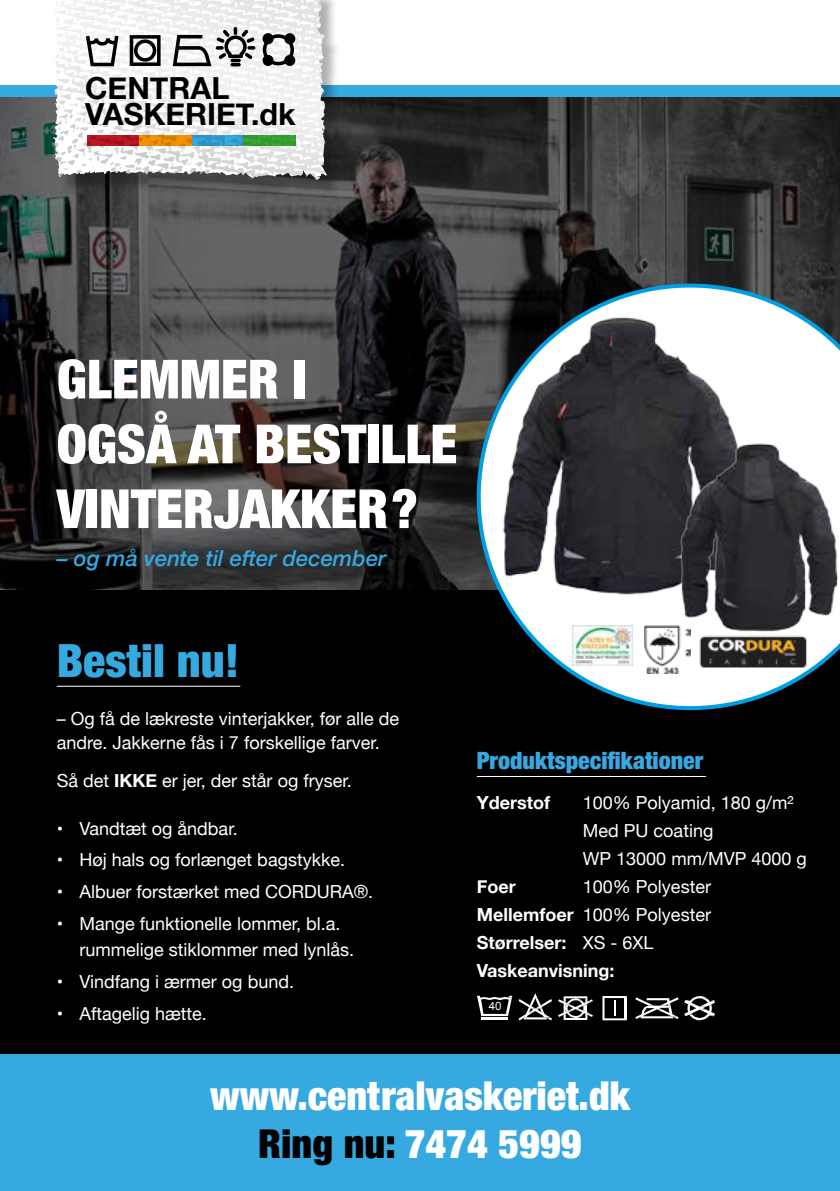
<style>
.page{position:relative;width:840px;height:1191px;background:#fff}
.page>*{position:absolute;margin:0;border:0;box-sizing:border-box;transform-origin:0 0}
.t1{font:900 condensed 54px/64.8px "Helvetica Neue LT Std";color:#fff}
.t2{font:900 condensed 46px "Helvetica Neue LT Std";color:#36a9e1}
.t3{font:900 condensed 40px/48px "Helvetica Neue LT Std";color:#fff;text-align:center}
.t4{font:700 30.4px/26.2px "Helvetica Neue";color:#000}
.t5{font:900 condensed 24px "Helvetica Neue LT Std";color:#36a9e1}
.t6{font:italic 500 22px "Helvetica Neue";color:#36a9e1}
.t7{font:18px/28px "Helvetica Neue";color:#fff}
.t8{font:700 18px/28px "Helvetica Neue";color:#fff}
.t9{font:11.4px "Arial";color:#fff}
.s1{font-weight:700}
.s2{font-weight:400}
.s3{color:#000}
</style>
<div class="page">
<div style="left:0;top:96px;width:839px;height:970px;background:#000"></div>
<img style="left:0;top:96px;width:839px;height:494px">
<div style="left:0;top:1054px;width:839px;height:137px;background:#36a9e1"></div>
<div style="left:0;top:85px;width:839px;height:11px;background:#36a9e1"></div>
<img style="left:34px;top:0;width:336px;height:203px">
<svg style="left:52px;top:0;width:274px;height:180px;fill:#efefef"></svg>
<svg style="left:192px;top:136px;width:51px;height:10px"></svg>
<svg style="left:243px;top:136px;width:53px;height:10px"></svg>
<svg style="left:165px;top:136px;width:27px;height:10px"></svg>
<svg style="left:49px;top:0;width:116px;height:178px"></svg>
<svg style="left:173px;top:27px;width:82px;height:39px"></svg>
<svg style="left:263px;top:34px;width:31px;height:31px"></svg>
<div style="left:262px;top:33px;width:11px;height:11px;background:#000;border-radius:50%"></div>
<div style="left:284px;top:55px;width:11px;height:11px;background:#000;border-radius:50%"></div>
<div style="left:262px;top:55px;width:11px;height:11px;background:#000;border-radius:50%"></div>
<div style="left:284px;top:33px;width:11px;height:11px;background:#000;border-radius:50%"></div>
<svg style="left:476px;top:283px;width:363px;height:428px"></svg>
<img style="left:474px;top:305px;width:297px;height:297px">
<img style="left:657px;top:440px;width:182px;height:197px">
<hr style="left:57px;top:685px;width:183px;height:1px;background:#fff">
<hr style="left:476px;top:776px;width:229px;height:1px;background:#fff">
<hr style="left:481px;top:1017px;width:26px;height:2px;background:#fff">
<svg style="left:477px;top:995px;width:35px;height:21px"></svg>
<svg style="left:518px;top:993px;width:33px;height:27px"></svg>
<svg style="left:558px;top:996px;width:34px;height:24px"></svg>
<svg style="left:602px;top:996px;width:24px;height:24px"></svg>
<svg style="left:635px;top:996px;width:79px;height:24px"></svg>
<img style="left:572px;top:626px;width:60px;height:40px">
<img style="left:644px;top:626px;width:46px;height:47px">
<img style="left:697px;top:632px;width:109px;height:36px">
<h3 class="t4" style="left:85px;top:74px;width:212px">CENTRAL<br>VASKERIET.dk</h3>
<h1 class="t1" style="left:57px;top:346px;width:402px">GLEMMER I<br>OGSÅ AT BESTILLE<br>VINTERJAKKER?</h1>
<p class="t6" style="left:57px;top:539px;width:331px">– og må vente til efter december</p>
<h2 class="t2" style="left:57px;top:632px;width:184px">Bestil nu!</h2>
<p class="t7" style="left:57px;top:707px;width:344px;line-height:24px">– Og få de lækreste vinterjakker, før alle de andre. Jakkerne fås i 7 forskellige farver.</p>
<p class="t7" style="left:57px;top:767px;width:296px">Så det <span class="s1">IKKE</span> er jer, der står og fryser.</p>
<p class="t7" style="left:57px;top:815px;width:182px">• Vandtæt og åndbar.</p>
<p class="t7" style="left:57px;top:847px;width:290px">• Høj hals og forlænget bagstykke.</p>
<p class="t7" style="left:57px;top:879px;width:318px">• Albuer forstærket med CORDURA®.</p>
<p class="t7" style="left:79px;top:911px;width:276px;line-height:26.2px;text-indent:-23px">• Mange funktionelle lommer, bl.a. rummelige stiklommer med lynlås.</p>
<p class="t7" style="left:57px;top:969px;width:239px">• Vindfang i ærmer og bund.</p>
<p class="t7" style="left:57px;top:1001px;width:152px">• Aftagelig hætte.</p>
<h3 class="t5" style="left:476px;top:746px;width:228px">Produktspecifikationer</h3>
<p class="t8" style="left:476px;top:789px;width:75px">Yderstof</p>
<p class="t7" style="left:582px;top:790px;width:225px">100% Polyamid, 180 g/m²<br>Med PU coating<br>WP 13000 mm/MVP 4000 g</p>
<p class="t8" style="left:476px;top:873px;width:41px">Foer</p>
<p class="t8" style="left:476px;top:873px;width:236px;text-indent:106px"><span class="s2">100% Polyester<br></span>Mellemfoer <span class="s2">100% Polyester<br></span>Størrelser: <span class="s2">XS - 6XL<br></span>Vaskeanvisning:</p>
<p class="t9" style="left:488px;top:998px;width:14px">40</p>
<h3 class="t3" style="left:210px;top:1071px;width:421px">www.centralvaskeriet.dk<br><span class="s3">Ring nu:</span> 7474 5999</h3>
</div>
